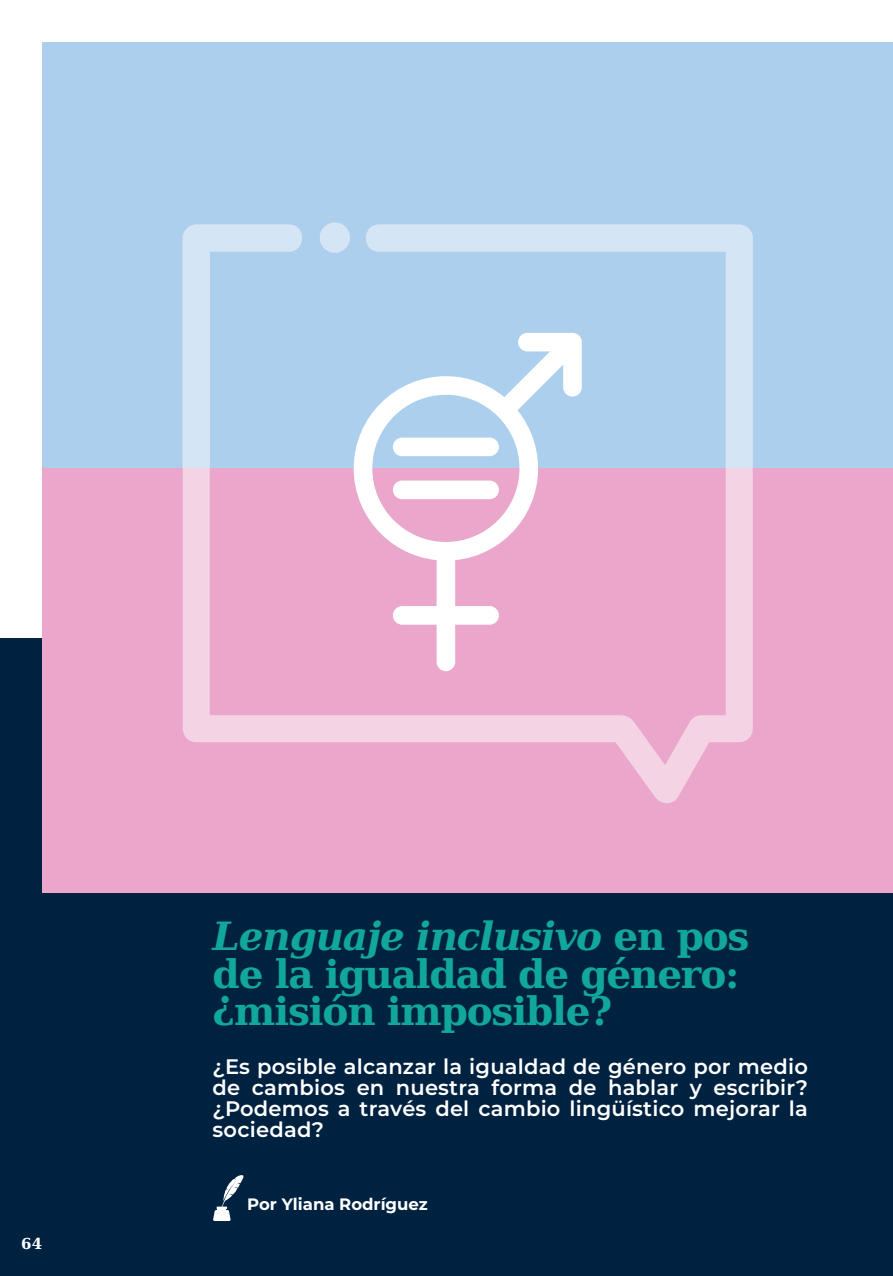
<style>
.page{position:relative;width:893px;height:1276px;background:#fff}
.page>*{position:absolute;margin:0;border:0;box-sizing:border-box;transform-origin:0 0}
.t1{font:700 39px/37.5px "DejaVu Serif";letter-spacing:-.03em;color:#12a79d}
.t2{font:600 21px/21px "Montserrat";letter-spacing:.01em;color:#fff;text-align:justify}
.t3{font:700 16.5px "Montserrat";color:#fff}
.t4{font:700 15px "DejaVu Serif";color:#fff}
.s1{font-style:italic}
</style>
<div class="page">
<div style="left:0;top:638px;width:893px;height:638px;background:#002241"></div>
<svg style="left:213px;top:1175px;width:31px;height:46px"></svg>
<div style="left:43px;top:43px;width:850px;height:850px;background:#eaa7cb"></div>
<div style="left:43px;top:43px;width:850px;height:425px;background:#accfed"></div>
<svg style="left:183px;top:225px;width:570px;height:578px"></svg>
<svg style="left:361px;top:224px;width:392px;height:244px"></svg>
<svg style="left:183px;top:224px;width:123px;height:244px"></svg>
<div style="left:320px;top:222px;width:30px;height:31px;background:#d4e5f5;border-radius:50%"></div>
<p class="t4" style="left:21px;top:1231px;width:22px">64</p>
<h1 class="t1" style="left:213px;top:916px;width:538px"><span class="s1">Lenguaje inclusivo</span> en pos de la igualdad de género: ¿misión imposible?</h1>
<p class="t2" style="left:213px;top:1055px;width:597px">¿Es posible alcanzar la igualdad de género por medio de cambios en nuestra forma de hablar y escribir? ¿Podemos a través del cambio lingüístico mejorar la sociedad?</p>
<p class="t3" style="left:247px;top:1191px;width:182px">Por Yliana Rodríguez</p>
</div>
